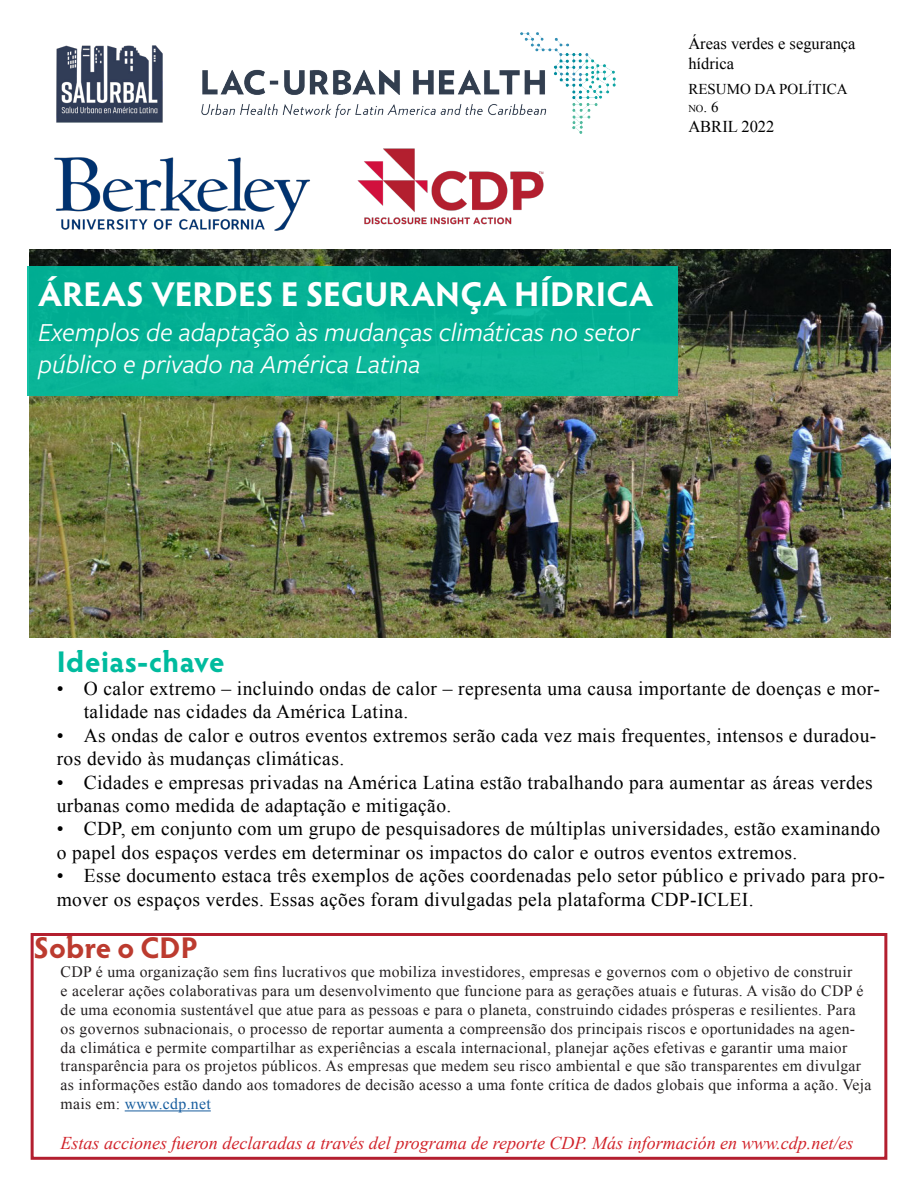
<style>
.page{position:relative;width:918px;height:1188px;background:#fff}
.page>*{position:absolute;margin:0;border:0;box-sizing:border-box;transform-origin:0 0}
.paragraph_header{font:700 34.5px "Hypatia Sans Pro";letter-spacing:.005em;color:#fff}
.t1{font:700 30px "Hypatia Sans Pro";letter-spacing:.015em;color:#00bb9e}
.t2{font:700 30px "Hypatia Sans Pro";color:#bc3b2f}
.t3{font:italic 27px/32.4px "Freight Sans Pro";color:#fff}
.t4{font:19.5px/23.4px "Times New Roman";letter-spacing:.02em;color:#000}
.t5{font:italic 18px "Times New Roman";color:#d1232a}
.paragraph_header-2{font:16.5px/19.8px "Times New Roman";color:#000}
.t6{font:15.75px/18.9px "Times New Roman";letter-spacing:.02em;color:#231f20}
.paragraph_header-3{font:15px "Times New Roman";color:#000}
.paragraph_header-4{font:10.5px "Times New Roman";color:#000}
.s1{font-size:15px}
.s2{color:#175d9e}
</style>
<div class="page">
<img style="left:29px;top:249px;width:861px;height:388px">
<img style="left:201px;top:32px;width:414px;height:101px">
<div style="left:27px;top:266px;width:650px;height:130px;background:#06b295"></div>
<img style="left:56px;top:45px;width:107px;height:78px">
<img style="left:54px;top:157px;width:256px;height:74px">
<img style="left:357px;top:148px;width:187px;height:77px">
<hr style="left:125px;top:1111px;width:86px;height:1px;background:#175d9e">
<div style="left:31px;top:933px;width:856px;height:227px;border:3px solid #b31f2f"></div>
<p class="paragraph_header-2" style="left:688px;top:34px;width:169px">Áreas verdes e segurança hídrica</p>
<p class="paragraph_header-3" style="left:688px;top:79px;width:161px">RESUMO DA POLÍTICA</p>
<p class="paragraph_header-4" style="left:688px;top:101px;width:32px">no<span class="s1">. 6</span></p>
<p class="paragraph_header-2" style="left:688px;top:116px;width:88px">ABRIL 2022</p>
<p class="paragraph_header" style="left:38px;top:270px;width:617px">ÁREAS VERDES E SEGURANÇA HÍDRICA</p>
<p class="t3" style="left:38px;top:314px;width:603px">Exemplos de adaptação às mudanças climáticas no setor público e privado na América Latina</p>
<p class="t1" style="left:57px;top:640px;width:169px">Ideias-chave</p>
<p class="t4" style="left:84px;top:677px;width:798px;text-indent:-27px">• O calor extremo – incluindo ondas de calor – representa uma causa importante de doenças e mor&shy;talidade nas cidades da América Latina.</p>
<p class="t4" style="left:57px;top:723px;width:821px">• As ondas de calor e outros eventos extremos serão cada vez mais frequentes, intensos e duradou&shy;ros devido às mudanças climáticas.</p>
<p class="t4" style="left:57px;top:770px;width:818px">• Cidades e empresas privadas na América Latina estão trabalhando para aumentar as áreas verdes urbanas como medida de adaptação e mitigação.</p>
<p class="t4" style="left:57px;top:817px;width:825px">• CDP, em conjunto com um grupo de pesquisadores de múltiplas universidades, estão examinando o papel dos espaços verdes em determinar os impactos do calor e outros eventos extremos.</p>
<p class="t4" style="left:57px;top:864px;width:830px">• Esse documento estaca três exemplos de ações coordenadas pelo setor público e privado para pro&shy;mover os espaços verdes. Essas ações foram divulgadas pela plataforma CDP-ICLEI.</p>
<p class="t2" style="left:34px;top:926px;width:166px">Sobre o CDP</p>
<p class="t6" style="left:61px;top:962px;width:812px">CDP é uma organização sem fins lucrativos que mobiliza investidores, empresas e governos com o objetivo de construir<br>e acelerar ações colaborativas para um desenvolvimento que funcione para as gerações atuais e futuras. A visão do CDP é de uma economia sustentável que atue para as pessoas e para o planeta, construindo cidades prósperas e resilientes. Para os governos subnacionais, o processo de reportar aumenta a compreensão dos principais riscos e oportunidades na agen&shy;da climática e permite compartilhar as experiências a escala internacional, planejar ações efetivas e garantir uma maior transparência para os projetos públicos. As empresas que medem seu risco ambiental e que são transparentes em divulgar as informações estão dando aos tomadores de decisão acesso a uma fonte crítica de dados globais que informa a ação. Veja mais em: <span class="s2">www.cdp.net</span></p>
<p class="t5" style="left:61px;top:1130px;width:794px">Estas acciones fueron declaradas a través del programa de reporte CDP. Más información en www.cdp.net/es</p>
</div>
